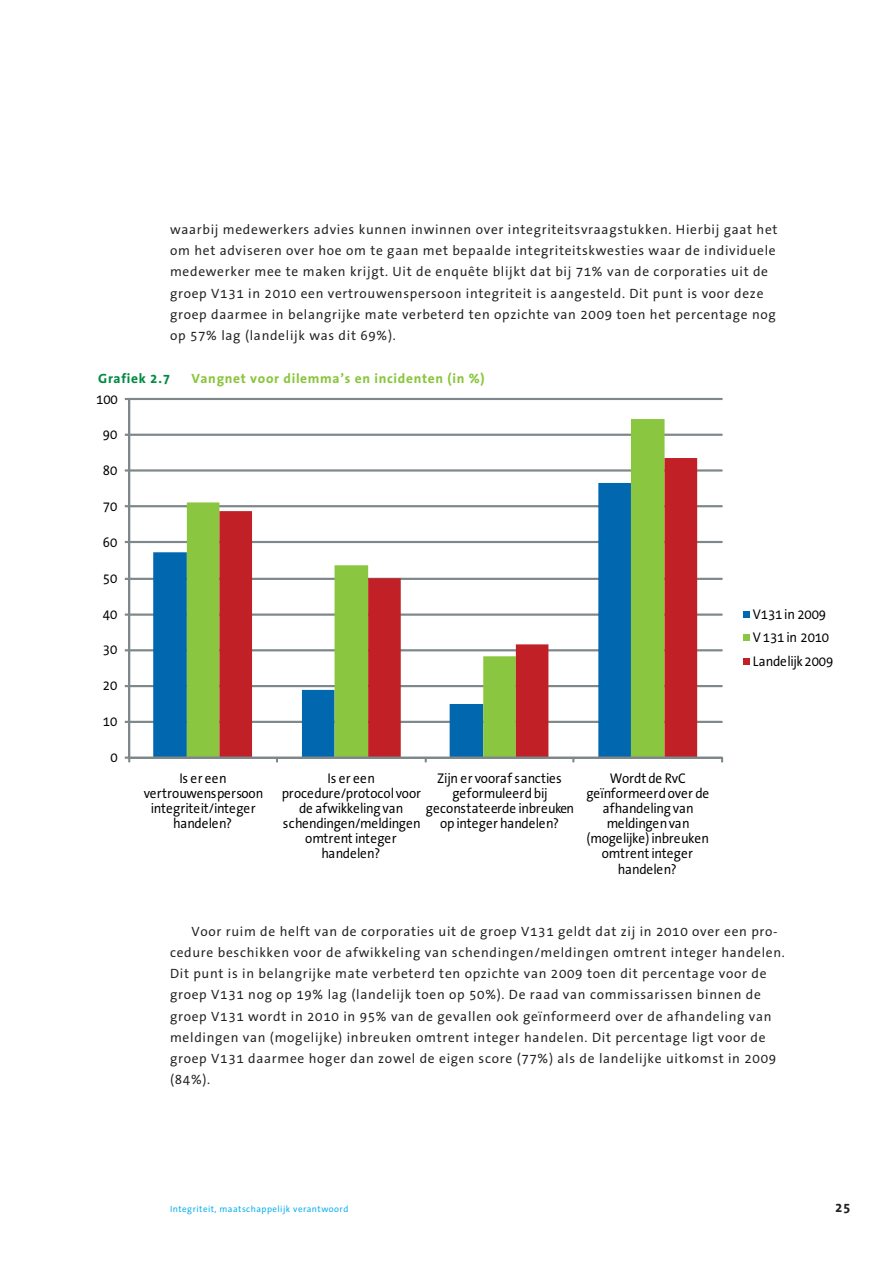
<style>
.page{position:relative;width:893px;height:1263px;background:#fff}
.page>*{position:absolute;margin:0;border:0;box-sizing:border-box;transform-origin:0 0}
.t1{font:14.1px/15.1px "The Sans Office";letter-spacing:-.01em;color:#000;text-align:center;scale:.94 1}
.t2{font:13.5px/21.3px "The Sans Office";letter-spacing:.05em;color:#231f20}
.t3{font:700 13.5px "The Sans Office";letter-spacing:.05em;color:#8bc63e}
.t4{font:700 13.5px "The Sans Office";letter-spacing:.05em;color:#008b43}
.t5{font:700 13.5px "The Sans Office";color:#231f20}
.t6{font:9px "The Sans Office";letter-spacing:.05em;color:#00aeef}
</style>
<div class="page">
<hr style="left:129px;top:721px;width:594px;height:2px;background:#7e8789">
<hr style="left:129px;top:685px;width:594px;height:2px;background:#7e8789">
<div style="left:129px;top:649px;width:594px;height:2px;background:#7e8789;border:1px solid #7e8789"></div>
<div style="left:129px;top:613px;width:594px;height:3px;background:#7e8789;border:1px solid #7e8789"></div>
<hr style="left:129px;top:578px;width:594px;height:2px;background:#7e8789">
<hr style="left:129px;top:541px;width:594px;height:2px;background:#7e8789">
<div style="left:129px;top:505px;width:594px;height:2px;background:#7e8789;border:1px solid #7e8789"></div>
<div style="left:129px;top:469px;width:594px;height:2px;background:#7e8789;border:1px solid #7e8789"></div>
<div style="left:129px;top:434px;width:594px;height:2px;background:#7e8789;border:1px solid #7e8789"></div>
<hr style="left:129px;top:398px;width:594px;height:2px;background:#7e8789">
<svg style="left:153px;top:502px;width:34px;height:254px;fill:#0167af"></svg>
<svg style="left:187px;top:419px;width:478px;height:337px"></svg>
<svg style="left:219px;top:458px;width:478px;height:298px"></svg>
<div style="left:128px;top:398px;width:2px;height:360px;border:1px solid #7e8789"></div>
<svg style="left:125px;top:613px;width:5px;height:3px"></svg>
<div style="left:129px;top:756px;width:594px;height:3px;border:1px solid #7e8789"></div>
<svg style="left:125px;top:756px;width:5px;height:6px"></svg>
<svg style="left:743px;top:611px;width:6px;height:6px"></svg>
<svg style="left:743px;top:635px;width:6px;height:6px"></svg>
<div style="left:743px;top:658px;width:6px;height:7px;background:#c12126"></div>
<p class="t2" style="left:170px;top:219px;width:609px">waarbij medewerkers advies kunnen inwinnen over integriteitsvraagstukken. Hierbij gaat het om het adviseren over hoe om te gaan met bepaalde integriteitskwesties waar de individuele medewerker mee te maken krijgt. Uit de enquête blijkt dat bij 71% van de corporaties uit de groep V131 in 2010 een vertrouwenspersoon integriteit is aangesteld. Dit punt is voor deze groep daarmee in belangrijke mate verbeterd ten opzichte van 2009 toen het percentage nog op 57% lag (landelijk was dit 69%).</p>
<p class="t3" style="left:191px;top:371px;width:295px">Vangnet voor dilemma’s en incidenten (in %)</p>
<p class="t4" style="left:98px;top:371px;width:73px">Grafiek 2.7</p>
<p class="t1" style="left:96px;top:392px;width:24px">100</p>
<p class="t1" style="left:103px;top:428px;width:17px">90</p>
<p class="t1" style="left:103px;top:464px;width:17px">80</p>
<p class="t1" style="left:103px;top:499px;width:17px">70</p>
<p class="t1" style="left:103px;top:535px;width:17px">60</p>
<p class="t1" style="left:103px;top:571px;width:17px">50</p>
<p class="t1" style="left:103px;top:607px;width:17px">40</p>
<p class="t1" style="left:103px;top:643px;width:17px">30</p>
<p class="t1" style="left:103px;top:679px;width:17px">20</p>
<p class="t1" style="left:103px;top:714px;width:17px">10</p>
<p class="t1" style="left:111px;top:750px;width:9px">0</p>
<p class="t1" style="left:144px;top:771px;width:129px">Is er een vertrouwenspersoon integriteit/integer handelen?</p>
<p class="t1" style="left:282px;top:771px;width:150px">Is er een procedure/protocol voor de afwikkeling van schendingen/meldingen omtrent integer handelen?</p>
<p class="t1" style="left:426px;top:771px;width:159px">Zijn er vooraf sancties geformuleerd bij geconstateerde inbreuken op integer handelen?</p>
<p class="t1" style="left:586px;top:771px;width:132px">Wordt de RvC geïnformeerd over de afhandeling van meldingen van (mogelijke) inbreuken omtrent integer handelen?</p>
<p class="t1" style="left:753px;top:603px;width:87px;line-height:23.7px;text-align:left">V131 in 2009<br>V 131 in 2010<br>Landelijk 2009</p>
<p class="t2" style="left:170px;top:921px;width:616px;text-indent:21px">Voor ruim de helft van de corporaties uit de groep V131 geldt dat zij in 2010 over een pro&shy;cedure beschikken voor de afwikkeling van schendingen/meldingen omtrent integer handelen.<br>Dit punt is in belangrijke mate verbeterd ten opzichte van 2009 toen dit percentage voor de groep V131 nog op 19% lag (landelijk toen op 50%). De raad van commissarissen binnen de groep V131 wordt in 2010 in 95% van de gevallen ook geïnformeerd over de afhandeling van meldingen van (mogelijke) inbreuken omtrent integer handelen. Dit percentage ligt voor de groep V131 daarmee hoger dan zowel de eigen score (77%) als de landelijke uitkomst in 2009 (84%).</p>
<p class="t6" style="left:170px;top:1204px;width:180px">Integriteit, maatschappelijk verantwoord</p>
<p class="t5" style="left:835px;top:1200px;width:17px">25</p>
</div>
